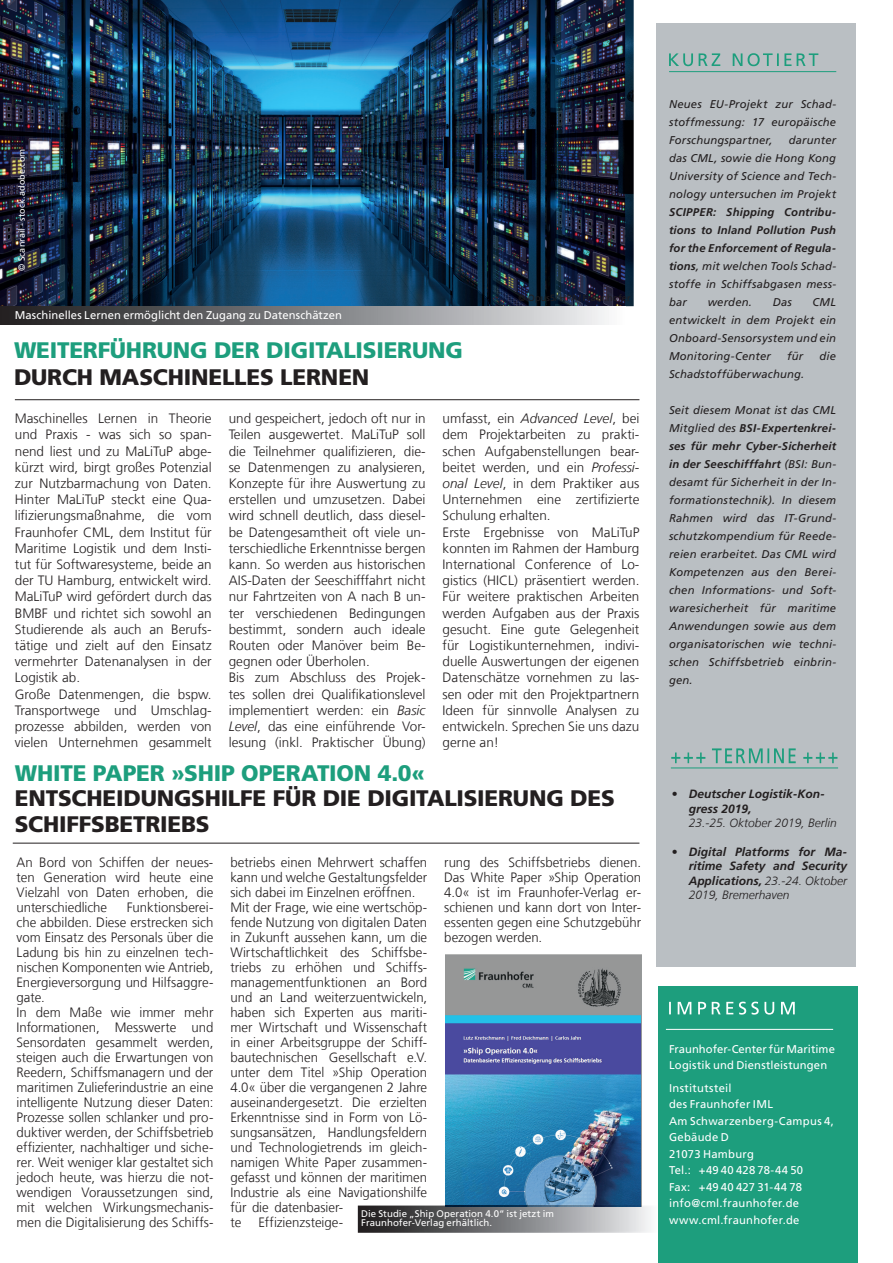
<style>
.page{position:relative;width:893px;height:1263px;background:#fff}
.page>*{position:absolute;margin:0;border:0;box-sizing:border-box;transform-origin:0 0}
.t1{font:900 22.5px/25.5px "Frutiger LT Com";letter-spacing:-.01em;color:#231f20}
.t2{font:900 22.5px "Frutiger LT Com";letter-spacing:-.01em;color:#1d9e7d}
.t3{font:300 13.5px/16.2px "Frutiger LT Com";color:#231f20}
.t4{font:italic 700 12px/14.4px "Frutiger LT Com";color:#231f20}
.t5{font:italic 300 12px "Frutiger LT Com";color:#231f20}
.t6{font:italic 11.25px/18px "Frutiger LT Com";letter-spacing:.015em;color:#231f20;text-align:justify}
.t7{font:11.25px/16.5px "Frutiger LT Com";letter-spacing:.015em;color:#fff}
.t8{font:italic 700 11.25px/18px "Frutiger LT Com";letter-spacing:.015em;color:#231f20;text-align:justify}
.t9{font:9.6px/9px "Frutiger LT Com";letter-spacing:.005em;color:#fff}
.t10{font:9px "Frutiger LT Com";letter-spacing:.015em;color:#fff}
.t11{font:9px "Frutiger LT Com";letter-spacing:.01em;color:#231f20}
.s1{font-style:italic}
.s2{font-weight:400}
.s3{font-weight:700}
.s4{font-weight:300}
</style>
<div class="page">
<div style="left:658px;top:986px;width:199px;height:277px;background:#1d9e7d"></div>
<div style="left:656px;top:24px;width:199px;height:943px;background:#babfc3"></div>
<svg style="left:669px;top:1002px;width:126px;height:12px"></svg>
<hr style="left:666px;top:1029px;width:167px;height:1px;background:#fff">
<img style="left:0;top:0;width:634px;height:306px">
<svg style="left:669px;top:53px;width:149px;height:13px"></svg>
<hr style="left:669px;top:71px;width:167px;height:1px;background:#1d9e7d">
<svg style="left:671px;top:748px;width:166px;height:15px"></svg>
<hr style="left:671px;top:767px;width:167px;height:1px;background:#1d9e7d">
<hr style="left:15px;top:399px;width:624px;height:1px;background:#231f20">
<img style="left:0;top:306px;width:609px;height:18px">
<hr style="left:13px;top:843px;width:626px;height:1px;background:#231f20">
<img style="left:445px;top:955px;width:196px;height:250px">
<img style="left:358px;top:1205px;width:292px;height:28px">
<p class="t10" style="left:16px;top:271px;width:123px;rotate:-90deg">© Scanrail - stock.adobe.com</p>
<p class="t7" style="left:15px;top:307px;width:329px">Maschinelles Lernen ermöglicht den Zugang zu Datenschätzen</p>
<h1 class="t2" style="left:14px;top:337px;width:450px">WEITERFÜHRUNG DER DIGITALISIERUNG</h1>
<h1 class="t1" style="left:14px;top:365px;width:357px">DURCH MASCHINELLES LERNEN</h1>
<p class="t11" style="left:519px;top:293px;width:113px">© Opus5/ HPA/ Fraunhofer</p>
<p class="t3" style="left:15px;top:410px;width:198px">Maschinelles Lernen in Theorie und Praxis - was sich so span&shy;nend liest und zu MaLiTuP abge&shy;kürzt wird, birgt großes Potenzial zur Nutzbarmachung von Daten.<br>Hinter MaLiTuP steckt eine Qua&shy;lifizierungsmaßnahme, die vom<br>Fraunhofer CML, dem Institut für<br>Maritime Logistik und dem Insti&shy;tut für Softwaresysteme, beide an der TU Hamburg, entwickelt wird.<br>MaLiTuP wird gefördert durch das<br>BMBF und richtet sich sowohl an<br>Studierende als auch an Berufs&shy;tätige und zielt auf den Einsatz vermehrter Datenanalysen in der<br>Logistik ab.<br>Große Datenmengen, die bspw.<br>Transportwege und Umschlag&shy;prozesse abbilden, werden von vielen Unternehmen gesammelt</p>
<p class="t3" style="left:229px;top:410px;width:198px">und gespeichert, jedoch oft nur in<br>Teilen ausgewertet. MaLiTuP soll die Teilnehmer qualifizieren, die&shy;se Datenmengen zu analysieren,<br>Konzepte für ihre Auswertung zu erstellen und umzusetzen. Dabei wird schnell deutlich, dass diesel&shy;be Datengesamtheit oft viele un&shy;terschiedliche Erkenntnisse bergen kann. So werden aus historischen<br>AIS-Daten der Seeschifffahrt nicht nur Fahrtzeiten von A nach B un&shy;ter verschiedenen Bedingungen bestimmt, sondern auch ideale<br>Routen oder Manöver beim Be&shy;gegnen oder Überholen.<br>Bis zum Abschluss des Projek&shy;tes sollen drei Qualifikationslevel implementiert werden: ein <span class="s1">Basic<br>Level</span>, das eine einführende Vor&shy;lesung (inkl. Praktischer Übung)</p>
<p class="t3" style="left:443px;top:410px;width:198px">umfasst, ein <span class="s1">Advanced Level</span>, bei dem Projektarbeiten zu prakti&shy;schen Aufgabenstellungen bear&shy;beitet werden, und ein <span class="s1">Professi&shy;onal Level</span>, in dem Praktiker aus<br>Unternehmen eine zertifizierte<br>Schulung erhalten.<br>Erste Ergebnisse von MaLiTuP konnten im Rahmen der Hamburg<br>International Conference of Lo&shy;gistics (HICL) präsentiert werden.<br>Für weitere praktischen Arbeiten werden Aufgaben aus der Praxis gesucht. Eine gute Gelegenheit für Logistikunternehmen, indivi&shy;duelle Auswertungen der eigenen<br>Datenschätze vornehmen zu las&shy;sen oder mit den Projektpartnern<br>Ideen für sinnvolle Analysen zu entwickeln. Sprechen Sie uns dazu gerne an!</p>
<h1 class="t2" style="left:15px;top:760px;width:412px">WHITE PAPER »SHIP OPERATION 4.0«</h1>
<h1 class="t1" style="left:15px;top:786px;width:601px">ENTSCHEIDUNGSHILFE FÜR DIE DIGITALISIERUNG DES<br>SCHIFFSBETRIEBS</h1>
<p class="t3" style="left:17px;top:855px;width:198px;line-height:15px;text-align:justify">An Bord von Schiffen der neues&shy;ten Generation wird heute eine Vielzahl von Daten erhoben, die unterschiedliche</p>
<p class="t3" style="left:444px;top:855px;width:198px;line-height:15px;text-align:justify">rung des Schiffsbetriebs dienen.<br>Das White Paper »Ship Operation 4.0« ist im Fraunhofer-Verlag er&shy;schienen und kann dort von Inter&shy;essenten gegen eine Schutzgebühr bezogen werden.</p>
<p class="t3" style="left:230px;top:855px;width:198px;line-height:15px">betriebs einen Mehrwert schaffen kann und welche Gestaltungsfelder sich dabei im Einzelnen eröffnen.<br>Mit der Frage, wie eine wertschöp&shy;fende Nutzung von digitalen Daten in Zukunft aussehen kann, um die<br>Wirtschaftlichkeit des Schiffsbe&shy;triebs zu erhöhen und Schiffs&shy;managementfunktionen an Bord und an Land weiterzuentwickeln, haben sich Experten aus mariti&shy;mer Wirtschaft und Wissenschaft in einer Arbeitsgruppe der Schiff&shy;bautechnischen Gesellschaft e.V. unter dem Titel »Ship Operation<br>4.0« über die vergangenen 2 Jahre auseinandergesetzt. Die erzielten<br>Erkenntnisse sind in Form von Lö&shy;sungsansätzen, Handlungsfeldern und Technologietrends im gleich&shy;namigen White Paper zusammen&shy;gefasst und können der maritimen<br>Industrie als eine Navigationshilfe für die datenbasier-<br>te</p>
<p class="t3" style="left:17px;top:900px;width:198px;line-height:15px;text-indent:110px">Funktionsberei&shy;che abbilden. Diese erstrecken sich vom Einsatz des Personals über die<br>Ladung bis hin zu einzelnen tech&shy;nischen Komponenten wie Antrieb,<br>Energieversorgung und Hilfsaggre&shy;gate.<br>In dem Maße wie immer mehr<br>Informationen, Messwerte und<br>Sensordaten gesammelt werden, steigen auch die Erwartungen von<br>Reedern, Schiffsmanagern und der maritimen Zulieferindustrie an eine intelligente Nutzung dieser Daten:<br>Prozesse sollen schlanker und pro&shy;duktiver werden, der Schiffsbetrieb effizienter, nachhaltiger und siche&shy;rer. Weit weniger klar gestaltet sich jedoch heute, was hierzu die not&shy;wendigen Voraussetzungen sind, mit welchen Wirkungsmechanis&shy;men die Digitalisierung des Schiffs-</p>
<p class="t9" style="left:361px;top:1209px;width:194px">Die Studie „Ship Operation 4.0“ ist jetzt im<br>Fraunhofer-Verlag erhältlich.</p>
<p class="t3" style="left:259px;top:1214px;width:86px">Effizienzsteige-</p>
<p class="t6" style="left:669px;top:95px;width:169px">Neues EU-Projekt zur Schad&shy;stoffmessung: 17 europäische Forschungspartner,</p>
<p class="t6" style="left:669px;top:131px;width:169px;text-indent:120px">darunter das CML, sowie die Hong Kong University of Science and Tech&shy;nology untersuchen im Projekt</p>
<p class="t8" style="left:669px;top:203px;width:169px">SCIPPER: Shipping Contribu&shy;tions to Inland Pollution Push for the Enforcement of Regula&shy;tions<span class="s2">, mit welchen Tools Schad&shy;stoffe in Schiffsabgasen mess&shy;bar</span></p>
<p class="t6" style="left:708px;top:293px;width:46px">werden.</p>
<p class="t6" style="left:773px;top:293px;width:21px">Das</p>
<p class="t6" style="left:669px;top:293px;width:169px;text-indent:144px">CML entwickelt in dem Projekt ein Onboard-Sensorsystem und ein Monitoring-Center</p>
<p class="t6" style="left:787px;top:347px;width:18px">für</p>
<p class="t6" style="left:820px;top:347px;width:18px">die</p>
<p class="t6" style="left:669px;top:365px;width:137px">Schadstoffüberwachung.</p>
<p class="t6" style="left:669px;top:401px;width:169px">Seit diesem Monat ist das CML Mitglied des <span class="s3">BSI-Expertenkrei&shy;ses für mehr Cyber-Sicherheit in der Seeschifffahrt</span> (BSI: Bun&shy;desamt für Sicherheit in der In&shy;formationstechnik). In diesem Rahmen wird das IT-Grund&shy;schutzkompendium für Reede&shy;reien erarbeitet. Das CML wird Kompetenzen aus den Berei&shy;chen Informations- und Soft&shy;waresicherheit für maritime Anwendungen sowie aus dem organisatorischen wie techni&shy;schen Schiffsbetrieb einbrin&shy;gen.</p>
<p class="t4" style="left:689px;top:787px;width:138px;text-indent:-17px">• Deutscher Logistik-Kon&shy;gress 2019,</p>
<p class="t5" style="left:689px;top:816px;width:150px">23.-25. Oktober 2019, Berlin</p>
<p class="t4" style="left:689px;top:844px;width:160px;text-align:justify;text-indent:-17px">• Digital Platforms for Ma&shy;ritime Safety and Security Applications, <span class="s4">23.-24. Oktober 2019, Bremerhaven</span></p>
<p class="t7" style="left:669px;top:1040px;width:167px">Fraunhofer-Center für Maritime<br>Logistik und Dienstleistungen</p>
<p class="t7" style="left:669px;top:1079px;width:166px">Institutsteil<br>des Fraunhofer IML<br>Am Schwarzenberg-Campus 4,<br>Gebäude D<br>21073 Hamburg<br>Tel.: +49 40 428 78-44 50<br>Fax: +49 40 427 31-44 78 info@cml.fraunhofer.de www.cml.fraunhofer.de</p>
</div>
